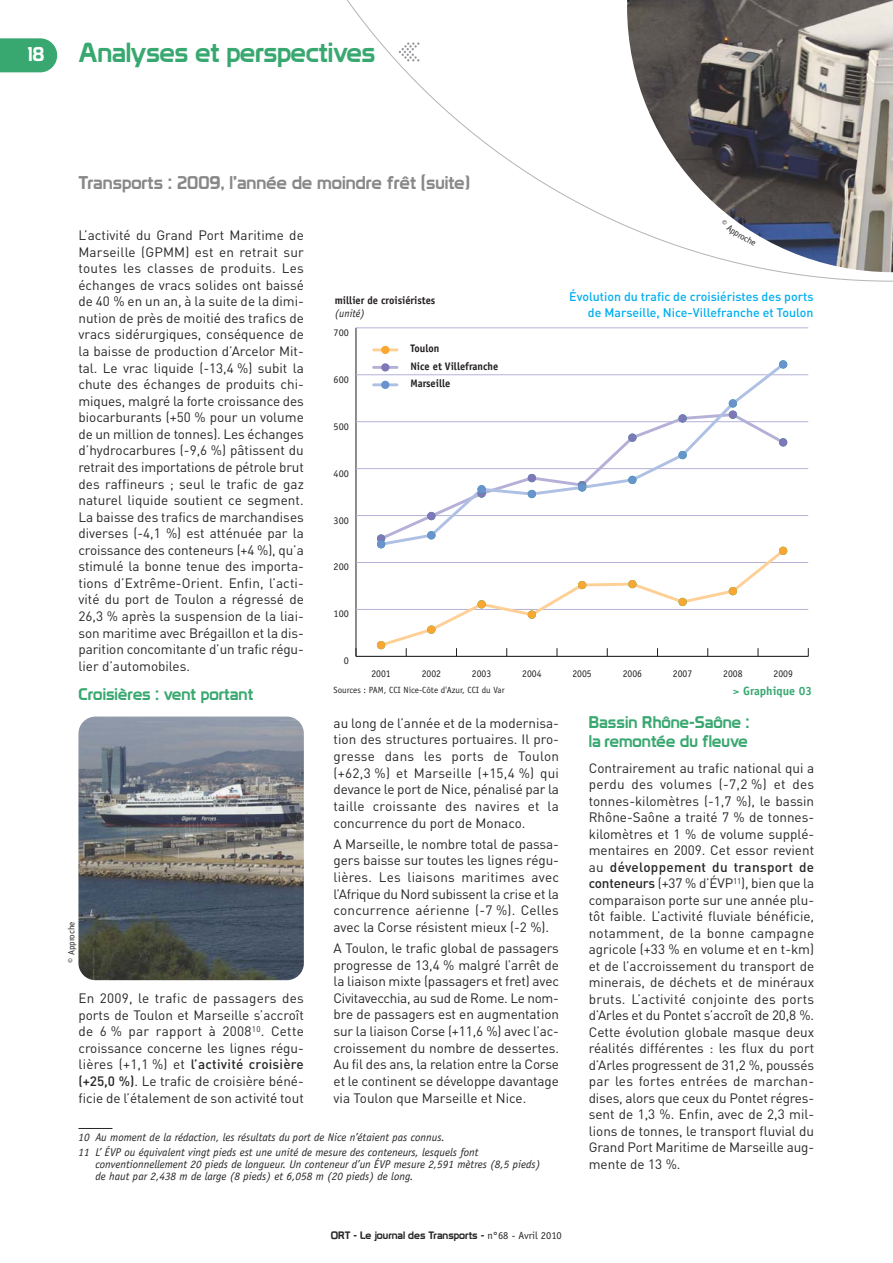
<style>
.page{position:relative;width:893px;height:1263px;background:#fff}
.page>*{position:absolute;margin:0;border:0;box-sizing:border-box;transform-origin:0 0}
.t1{font:27px "Prototype";letter-spacing:-.01em;color:#39a870}
.t2{font:19.5px "Prototype";color:#fff}
.t3{font:18px "Prototype";color:#888}
.t4{font:16.5px/19.5px "Prototype";color:#39a870}
.t5{font:13.5px/16.5px "DIN";color:#272627;text-align:justify}
.t6{font:500 12.3px/16px "DIN";color:#00aeef;text-align:right}
.t7{font:700 12px "Officina Sans";color:#39a870}
.t8{font:italic 11.25px/15px "Officina Sans";color:#272627}
.t9{font:700 10.95px/17.4px "Officina Sans";color:#231f20;scale:.95 1}
.t10{font:italic 10.95px "Officina Sans";color:#231f20;scale:.95 1}
.t11{font:10.5px "Prototype";color:#272627}
.t12{font:10.2px "Officina Sans";color:#231f20;scale:.95 1}
.t13{font:10.2px "Officina Sans";color:#231f20}
.t14{font:9px "Officina Sans";color:#272627}
.s1{font-weight:500}
.s2{font-family:"Officina Sans"}
</style>
<div class="page">
<svg style="left:347px;top:0;width:545px;height:282px"></svg>
<img style="left:627px;top:0;width:265px;height:272px">
<svg style="left:0;top:38px;width:57px;height:34px;background:#46ad79"></svg>
<svg style="left:399px;top:42px;width:20px;height:19px"></svg>
<hr style="left:78px;top:1128px;width:34px;height:1px;background:#272627">
<img style="left:78px;top:717px;width:226px;height:263px;border-radius:17px">
<hr style="left:355px;top:328px;width:1px;height:328px;background:#231f20">
<hr style="left:356px;top:609px;width:452px;height:1px;background:#b6b2d8">
<hr style="left:356px;top:562px;width:452px;height:1px;background:#b6b2d8">
<hr style="left:356px;top:515px;width:452px;height:1px;background:#b6b2d8">
<hr style="left:356px;top:468px;width:452px;height:1px;background:#b6b2d8">
<hr style="left:356px;top:421px;width:452px;height:1px;background:#b6b2d8">
<hr style="left:356px;top:374px;width:452px;height:1px;background:#b6b2d8">
<hr style="left:356px;top:327px;width:452px;height:1px;background:#b6b2d8">
<hr style="left:356px;top:656px;width:452px;height:1px;background:#231f20">
<svg style="left:377px;top:360px;width:410px;height:296px"></svg>
<hr style="left:374px;top:348px;width:23px;height:3px;background:#fed095">
<div style="left:381px;top:346px;width:8px;height:8px;background:#faa633;border-radius:50%"></div>
<hr style="left:374px;top:366px;width:23px;height:3px;background:#b4b0d7">
<div style="left:381px;top:363px;width:8px;height:9px;background:#7f78b8;border-radius:50%"></div>
<hr style="left:374px;top:383px;width:23px;height:3px;background:#aec0e3">
<div style="left:381px;top:381px;width:8px;height:8px;background:#6993cd;border-radius:50%"></div>
<svg style="left:721px;top:219px;width:35px;height:27px"></svg>
<h2 class="t2" style="left:28px;top:47px;width:18px">18</h2>
<h1 class="t1" style="left:78px;top:42px;width:299px">Analyses et perspectives</h1>
<h3 class="t3" style="left:78px;top:176px;width:393px">Transports : 2009, l’année de moindre frêt (suite)</h3>
<p class="t5" style="left:78px;top:229px;width:227px">L’activité du Grand Port Maritime de Marseille (GPMM) est en retrait sur toutes les classes de produits. Les échanges de vracs solides ont baissé de 40 % en un an, à la suite de la dimi&shy;nution de près de moitié des trafics de vracs sidérurgiques, conséquence de la baisse de production d’Arcelor Mit&shy;tal. Le vrac liquide (-13,4 %) subit la chute des échanges de produits chi&shy;miques, malgré la forte croissance des biocarburants (+50 % pour un volume de un million de tonnes). Les échanges d’hydrocarbures (-9,6 %) pâtissent du retrait des importations de pétrole brut des raffineurs ; seul le trafic de gaz naturel liquide soutient ce segment.<br>La baisse des trafics de marchandises diverses (-4,1 %) est atténuée par la croissance des conteneurs (+4 %), qu’a stimulé la bonne tenue des importa&shy;tions d’Extrême-Orient. Enfin, l’acti&shy;vité du port de Toulon a régressé de 26,3 % après la suspension de la liai&shy;son maritime avec Brégaillon et la dis&shy;parition concomitante d’un trafic régu&shy;lier d’automobiles.</p>
<p class="t4" style="left:78px;top:686px;width:176px">Croisières : vent portant</p>
<p class="t9" style="left:335px;top:293px;width:107px">millier de croisiéristes</p>
<p class="t10" style="left:335px;top:309px;width:33px">(unité)</p>
<p class="t13" style="left:334px;top:328px;width:17px">700</p>
<p class="t13" style="left:334px;top:375px;width:17px">600</p>
<p class="t13" style="left:334px;top:422px;width:17px">500</p>
<p class="t13" style="left:334px;top:469px;width:17px">400</p>
<p class="t13" style="left:334px;top:516px;width:17px">300</p>
<p class="t13" style="left:334px;top:563px;width:17px">200</p>
<p class="t13" style="left:334px;top:610px;width:17px">100</p>
<p class="t13" style="left:344px;top:657px;width:7px">0</p>
<p class="t9" style="left:410px;top:341px;width:94px">Toulon<br>Nice et Villefranche<br>Marseille</p>
<p class="t6" style="left:569px;top:290px;width:246px">Évolution du trafic de croisiéristes des ports de Marseille, Nice-Villefranche et Toulon</p>
<p class="t12" style="left:371px;top:670px;width:22px">2001</p>
<p class="t12" style="left:422px;top:670px;width:22px">2002</p>
<p class="t12" style="left:472px;top:670px;width:22px">2003</p>
<p class="t12" style="left:522px;top:670px;width:22px">2004</p>
<p class="t12" style="left:572px;top:670px;width:22px">2005</p>
<p class="t12" style="left:623px;top:670px;width:22px">2006</p>
<p class="t12" style="left:673px;top:670px;width:22px">2007</p>
<p class="t12" style="left:723px;top:670px;width:22px">2008</p>
<p class="t12" style="left:773px;top:670px;width:22px">2009</p>
<p class="t14" style="left:334px;top:687px;width:172px">Sources : PAM, CCI Nice-Côte d'Azur, CCI du Var</p>
<p class="t7" style="left:733px;top:687px;width:81px">&gt; Graphique 03</p>
<p class="t14" style="left:68px;top:963px;width:43px;rotate:-90deg">© Approche</p>
<p class="t5" style="left:78px;top:992px;width:227px">En 2009, le trafic de passagers des ports de Toulon et Marseille s’accroît de 6 % par rapport à 2008<sup>10</sup>. Cette croissance concerne les lignes régu&shy;lières (+1,1 %) et <span class="s1">l’activité croisière (+25,0 %)</span>. Le trafic de croisière béné&shy;ficie de l’étalement de son activité tout</p>
<p class="t5" style="left:334px;top:716px;width:227px">au long de l’année et de la modernisa&shy;tion des structures portuaires. Il pro&shy;gresse dans les ports de Toulon (+62,3 %) et Marseille (+15,4 %) qui devance le port de Nice, pénalisé par la taille croissante des navires et la concurrence du port de Monaco.</p>
<p class="t5" style="left:334px;top:837px;width:227px">A Marseille, le nombre total de passa&shy;gers baisse sur toutes les lignes régu&shy;lières. Les liaisons maritimes avec l’Afrique du Nord subissent la crise et la concurrence aérienne (-7 %). Celles avec la Corse résistent mieux (-2 %).</p>
<p class="t5" style="left:334px;top:941px;width:227px">A Toulon, le trafic global de passagers progresse de 13,4 % malgré l’arrêt de la liaison mixte (passagers et fret) avec Civitavecchia, au sud de Rome. Le nom&shy;bre de passagers est en augmentation sur la liaison Corse (+11,6 %) avec l’ac&shy;croissement du nombre de dessertes.<br>Au fil des ans, la relation entre la Corse et le continent se développe davantage via Toulon que Marseille et Nice.</p>
<p class="t8" style="left:78px;top:1130px;width:401px">10 Au moment de la rédaction, les résultats du port de Nice n’étaient pas connus.<br>11 L’ ÉVP ou équivalent vingt pieds est une unité de mesure des conteneurs, lesquels font</p>
<p class="t8" style="left:95px;top:1159px;width:447px;line-height:12px">conventionnellement 20 pieds de longueur. Un conteneur d’un ÉVP mesure 2,591 mètres (8,5 pieds) de haut par 2,438 m de large (8 pieds) et 6,058 m (20 pieds) de long.</p>
<p class="t11" style="left:331px;top:1232px;width:232px">ORT - Le journal des Transports - <span class="s2">n°68 - Avril 2010</span></p>
<p class="t4" style="left:589px;top:714px;width:162px">Bassin Rhône-Saône : la remontée du fleuve</p>
<p class="t5" style="left:589px;top:761px;width:227px">Contrairement au trafic national qui a perdu des volumes (-7,2 %) et des tonnes-kilomètres (-1,7 %), le bassin Rhône-Saône a traité 7 % de tonnes&shy;kilomètres et 1 % de volume supplé&shy;mentaires en 2009. Cet essor revient au <span class="s1">développement du transport de conteneurs</span> (+37 % d’ÉVP<sup>11</sup>), bien que la comparaison porte sur une année plu&shy;tôt faible. L’activité fluviale bénéficie, notamment, de la bonne campagne agricole (+33 % en volume et en t-km) et de l’accroissement du transport de minerais, de déchets et de minéraux bruts. L’activité conjointe des ports d’Arles et du Pontet s’accroît de 20,8 %.<br>Cette évolution globale masque deux réalités différentes : les flux du port d’Arles progressent de 31,2 %, poussés par les fortes entrées de marchan&shy;dises, alors que ceux du Pontet régres&shy;sent de 1,3 %. Enfin, avec de 2,3 mil&shy;lions de tonnes, le transport fluvial du Grand Port Maritime de Marseille aug&shy;mente de 13 %.</p>
</div>
